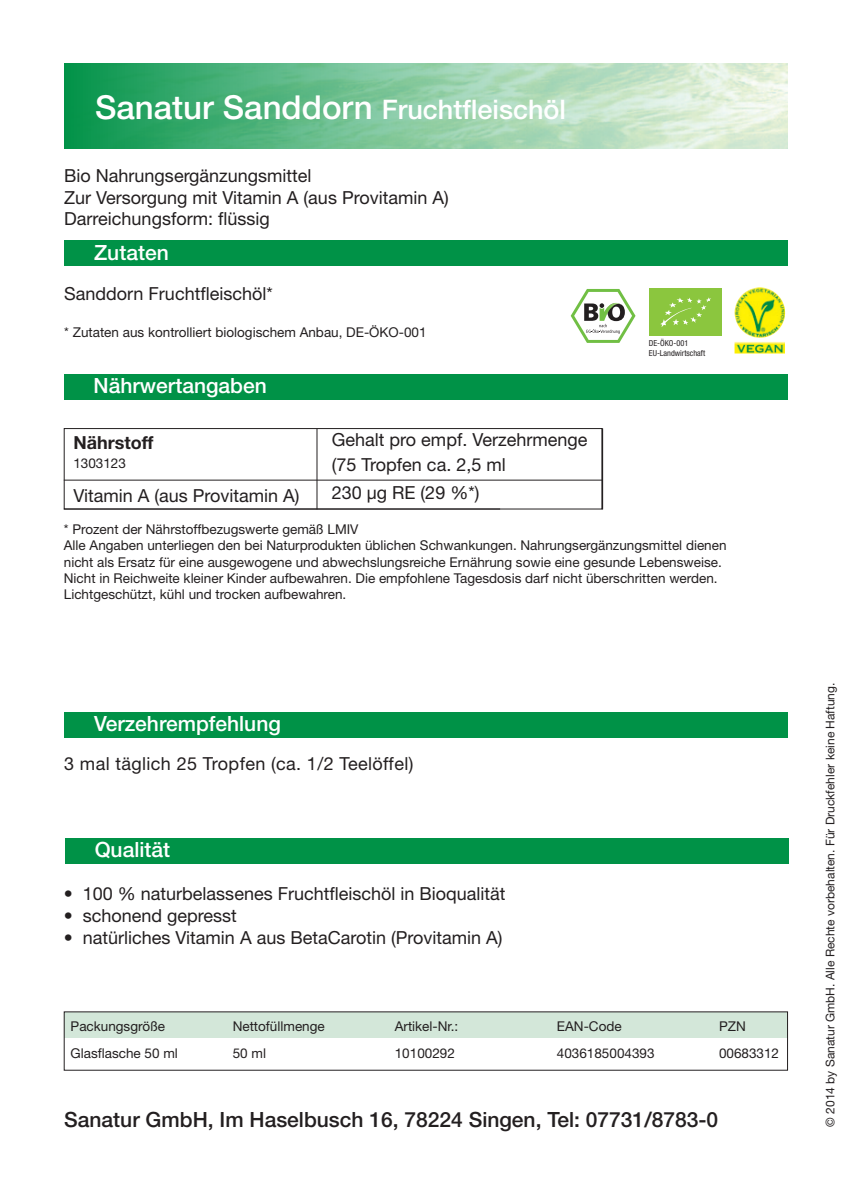
<style>
.page{position:relative;width:851px;height:1191px;background:#fff}
.page>*{position:absolute;margin:0;border:0;box-sizing:border-box;transform-origin:0 0}
.t1{font:500 33px "Helvetica Neue";color:#fff}
.t2{font:500 21px "Helvetica Neue";color:#231f20}
.t3{font:500 21px "Helvetica Neue";color:#fff}
.t4{font:18px/21.6px "Helvetica Neue";color:#231f20}
.t5{font:18px "Helvetica Neue";letter-spacing:.02em;color:#231f20}
.t6{font:700 18px "Helvetica Neue";color:#231f20}
.t7{font:13.5px/16.2px "Helvetica Neue";color:#231f20}
.t8{font:12px "Helvetica Neue";color:#231f20}
.t9{font:condensed 8.25px/9.9px "Helvetica Neue";color:#231f20}
.s1{font-size:27px}
</style>
<div class="page">
<img style="left:65px;top:64px;width:722px;height:85px">
<div style="left:64px;top:240px;width:723px;height:26px;background:#009247"></div>
<div style="left:64px;top:711px;width:723px;height:26px;background:#009247"></div>
<div style="left:64px;top:374px;width:723px;height:26px;background:#009247"></div>
<div style="left:64px;top:428px;width:538px;height:81px;border:1px solid #231f20"></div>
<hr style="left:64px;top:480px;width:538px;height:1px;background:#231f20">
<hr style="left:64px;top:508px;width:436px;height:1px;background:#231f20">
<hr style="left:316px;top:429px;width:1px;height:80px;background:#231f20">
<hr style="left:601px;top:428px;width:2px;height:81px;background:#231f20">
<div style="left:65px;top:838px;width:723px;height:25px;background:#009247"></div>
<svg style="left:570px;top:289px;width:66px;height:54px"></svg>
<img style="left:734px;top:287px;width:23px;height:37px">
<div style="left:648px;top:288px;width:73px;height:48px;background:#8bc63e"></div>
<svg style="left:660px;top:297px;width:51px;height:30px"></svg>
<div style="left:64px;top:1012px;width:723px;height:26px;background:#d3e7d9"></div>
<p class="t1" style="left:95px;top:88px;width:472px">Sanatur Sanddorn <span class="s1">Fruchtfleischöl</span></p>
<p class="t4" style="left:64px;top:165px;width:386px">Bio Nahrungsergänzungsmittel<br>Zur Versorgung mit Vitamin A (aus Provitamin A)<br>Darreichungsform: flüssig</p>
<p class="t3" style="left:94px;top:239px;width:76px">Zutaten</p>
<p class="t4" style="left:64px;top:283px;width:210px">Sanddorn Fruchtfleischöl*</p>
<p class="t7" style="left:64px;top:324px;width:364px">* Zutaten aus kontrolliert biologischem Anbau, DE-ÖKO-001</p>
<p class="t3" style="left:94px;top:373px;width:175px">Nährwertangaben</p>
<p class="t6" style="left:73px;top:431px;width:82px">Nährstoff</p>
<p class="t4" style="left:73px;top:484px;width:228px">Vitamin A (aus Provitamin A)</p>
<p class="t7" style="left:73px;top:455px;width:54px">1303123</p>
<p class="t4" style="left:332px;top:428px;width:257px;line-height:24px">Gehalt pro empf. Verzehrmenge (75 Tropfen ca. 2,5 ml</p>
<p class="t4" style="left:332px;top:481px;width:149px">230 µg RE (29 %*)</p>
<p class="t9" style="left:648px;top:338px;width:58px">DE-ÖKO-001<br>EU-Landwirtschaft</p>
<p class="t7" style="left:64px;top:521px;width:664px">* Prozent der Nährstoffbezugswerte gemäß LMIV<br>Alle Angaben unterliegen den bei Naturprodukten üblichen Schwankungen. Nahrungsergänzungsmittel dienen nicht als Ersatz für eine ausgewogene und abwechslungsreiche Ernährung sowie eine gesunde Lebensweise.<br>Nicht in Reichweite kleiner Kinder aufbewahren. Die empfohlene Tagesdosis darf nicht überschritten werden.<br>Lichtgeschützt, kühl und trocken aufbewahren.</p>
<p class="t3" style="left:94px;top:711px;width:188px">Verzehrempfehlung</p>
<p class="t5" style="left:64px;top:753px;width:350px">3 mal täglich 25 Tropfen (ca. 1/2 Teelöffel)</p>
<p class="t3" style="left:95px;top:837px;width:77px">Qualität</p>
<p class="t4" style="left:64px;top:883px;width:443px">• 100 % naturbelassenes Fruchtfleischöl in Bioqualität</p>
<p class="t4" style="left:64px;top:904px;width:175px">• schonend gepresst</p>
<p class="t4" style="left:64px;top:926px;width:440px">• natürliches Vitamin A aus BetaCarotin (Provitamin A)</p>
<p class="t7" style="left:71px;top:1017px;width:96px">Packungsgröße</p>
<p class="t7" style="left:233px;top:1017px;width:94px">Nettofüllmenge</p>
<p class="t7" style="left:395px;top:1017px;width:65px">Artikel-Nr.:</p>
<p class="t7" style="left:557px;top:1017px;width:66px">EAN-Code</p>
<p class="t7" style="left:719px;top:1017px;width:28px">PZN</p>
<p class="t7" style="left:71px;top:1044px;width:109px">Glasflasche 50 ml</p>
<p class="t7" style="left:233px;top:1044px;width:35px">50 ml</p>
<p class="t7" style="left:395px;top:1044px;width:62px">10100292</p>
<p class="t7" style="left:557px;top:1044px;width:99px">4036185004393</p>
<p class="t7" style="left:719px;top:1044px;width:62px">00683312</p>
<p class="t2" style="left:64px;top:1107px;width:655px">Sanatur GmbH, Im Haselbusch 16, 78224 Singen, Tel: 07731/8783-0</p>
<p class="t8" style="left:823px;top:1126px;width:445px;rotate:-90deg">© 2014 by Sanatur GmbH. Alle Rechte vorbehalten. Für Druckfehler keine Haftung.</p>
</div>
